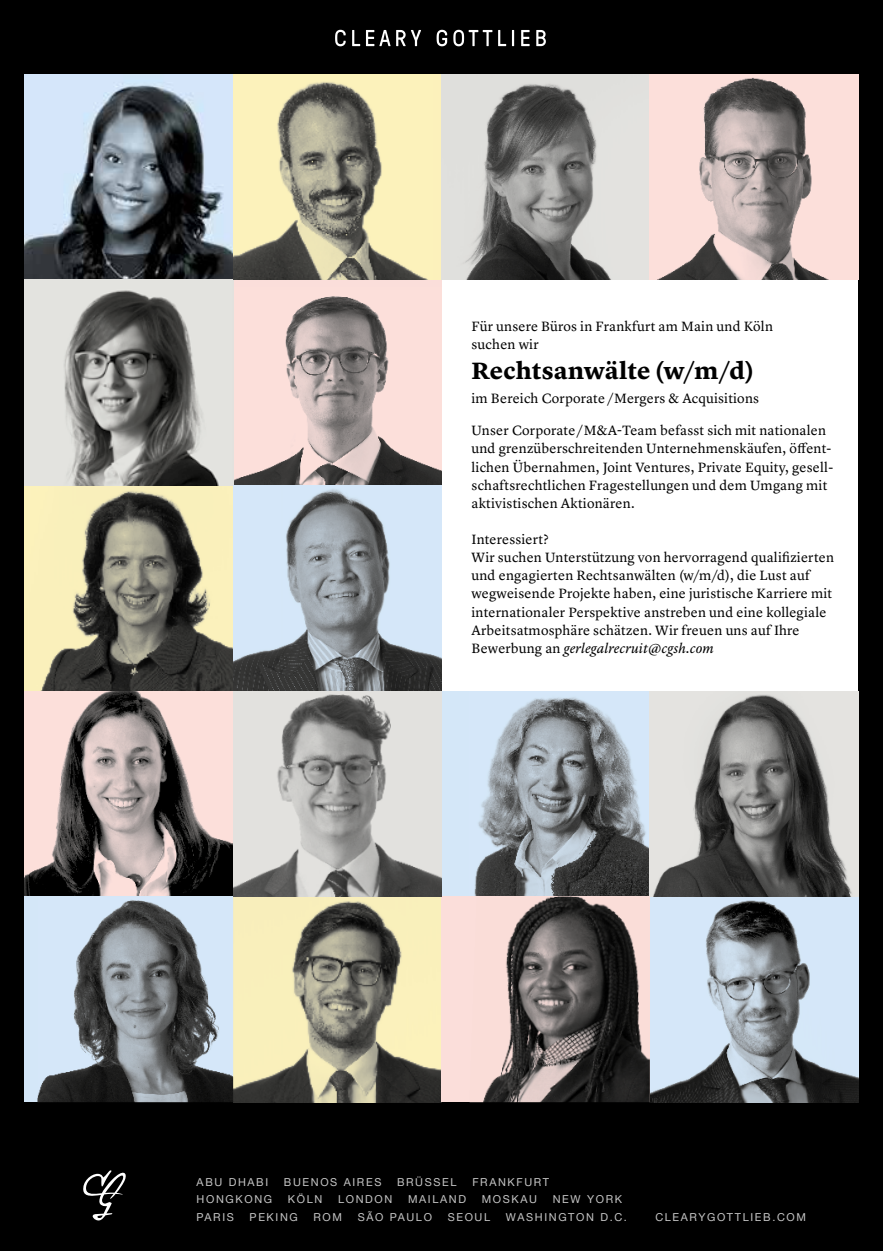
<style>
.page{position:relative;width:883px;height:1251px;background:#fff}
.page>*{position:absolute;margin:0;border:0;box-sizing:border-box;transform-origin:0 0}
.t1{font:700 24.5px "Lyon Text";letter-spacing:.015em;color:#000}
.t2{font:14px/18px "Lyon Text";letter-spacing:.015em;color:#000}
.t3{font:10.85px "Helvetica Neue";letter-spacing:.15em;color:#c6c6c6}
.s1{font-style:italic}
</style>
<div class="page">
<div style="left:0;top:0;width:883px;height:1250px;background:#000"></div>
<div style="left:441px;top:280px;width:417px;height:411px;background:#fff"></div>
<svg style="left:335px;top:30px;width:11px;height:16px"></svg>
<svg style="left:352px;top:30px;width:8px;height:16px"></svg>
<svg style="left:366px;top:30px;width:55px;height:16px"></svg>
<svg style="left:453px;top:30px;width:39px;height:16px"></svg>
<svg style="left:498px;top:30px;width:8px;height:16px"></svg>
<svg style="left:512px;top:30px;width:2px;height:16px"></svg>
<svg style="left:521px;top:30px;width:9px;height:16px"></svg>
<svg style="left:536px;top:30px;width:10px;height:16px"></svg>
<svg style="left:437px;top:30px;width:10px;height:16px"></svg>
<svg style="left:83px;top:1170px;width:43px;height:50px"></svg>
<img style="left:25px;top:74px;width:208px;height:206px">
<div style="left:441px;top:691px;width:209px;height:205px;background:#d4e7f8"></div>
<img style="left:474px;top:691px;width:176px;height:205px">
<img style="left:233px;top:896px;width:208px;height:205px">
<img style="left:25px;top:485px;width:208px;height:206px">
<div style="left:233px;top:280px;width:208px;height:205px;background:#fbdeda"></div>
<img style="left:233px;top:287px;width:208px;height:198px">
<svg style="left:25px;top:280px;width:208px;height:205px"></svg>
<svg style="left:233px;top:74px;width:208px;height:206px;fill:#fcf1bb"></svg>
<svg style="left:650px;top:896px;width:208px;height:205px;fill:#d5e7f8"></svg>
<svg style="left:233px;top:485px;width:208px;height:206px"></svg>
<svg style="left:25px;top:691px;width:208px;height:205px"></svg>
<img style="left:441px;top:74px;width:209px;height:206px">
<svg style="left:650px;top:74px;width:208px;height:206px;fill:#fcdfda"></svg>
<svg style="left:25px;top:896px;width:208px;height:205px"></svg>
<svg style="left:650px;top:691px;width:208px;height:205px"></svg>
<svg style="left:441px;top:896px;width:209px;height:205px"></svg>
<svg style="left:233px;top:691px;width:208px;height:205px;fill:#e2e1de"></svg>
<p class="t2" style="left:472px;top:316px;width:303px">Für unsere Büros in Frankfurt am Main und Köln suchen wir</p>
<h1 class="t1" style="left:472px;top:351px;width:284px">Rechtsanwälte (w/m/d)</h1>
<p class="t2" style="left:472px;top:388px;width:289px">im Bereich Corporate / Mergers &amp; Acquisitions</p>
<p class="t2" style="left:472px;top:420px;width:363px">Unser Corporate / M&amp;A-Team befasst sich mit nationalen und grenzüberschreitenden Unternehmenskäufen, öffent&shy;lichen Übernahmen, Joint Ventures, Private Equity, gesell&shy;schaftsrechtlichen Fragestellungen und dem Umgang mit aktivistischen Aktionären.</p>
<p class="t2" style="left:472px;top:529px;width:364px">Interessiert?<br>Wir suchen Unterstützung von hervorragend qualifizierten und engagierten Rechtsanwälten (w/m/d), die Lust auf wegweisende Projekte haben, eine juristische Karriere mit internationaler Perspektive anstreben und eine kollegiale Arbeitsatmosphäre schätzen. Wir freuen uns auf Ihre Bewerbung an <span class="s1">gerlegalrecruit@cgsh.com</span></p>
<p class="t3" style="left:197px;top:1173px;width:73px">ABU DHABI</p>
<p class="t3" style="left:284px;top:1173px;width:99px">BUENOS AIRES</p>
<p class="t3" style="left:397px;top:1173px;width:61px">BRÜSSEL</p>
<p class="t3" style="left:472px;top:1173px;width:78px">FRANKFURT</p>
<p class="t3" style="left:197px;top:1191px;width:77px">HONGKONG</p>
<p class="t3" style="left:288px;top:1191px;width:36px">KÖLN</p>
<p class="t3" style="left:338px;top:1191px;width:56px">LONDON</p>
<p class="t3" style="left:408px;top:1191px;width:59px">MAILAND</p>
<p class="t3" style="left:482px;top:1191px;width:57px">MOSKAU</p>
<p class="t3" style="left:553px;top:1191px;width:71px">NEW YORK</p>
<p class="t3" style="left:197px;top:1209px;width:39px">PARIS</p>
<p class="t3" style="left:250px;top:1209px;width:50px">PEKING</p>
<p class="t3" style="left:314px;top:1209px;width:30px">ROM</p>
<p class="t3" style="left:358px;top:1209px;width:76px">SÃO PAULO</p>
<p class="t3" style="left:448px;top:1209px;width:44px">SEOUL</p>
<p class="t3" style="left:506px;top:1209px;width:123px">WASHINGTON D.C.</p>
<p class="t3" style="left:655px;top:1209px;width:152px">CLEARYGOTTLIEB.COM</p>
</div>
